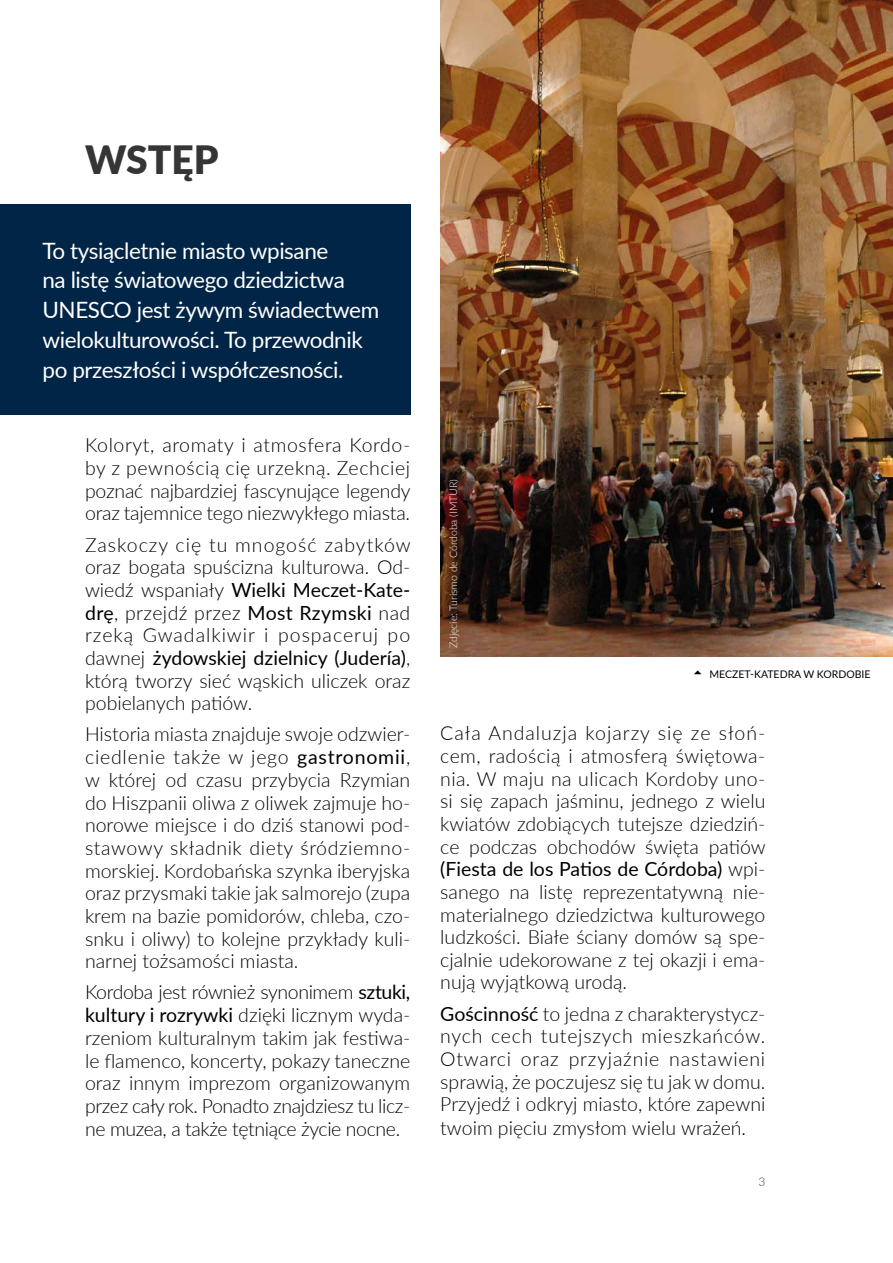
<style>
.page{position:relative;width:893px;height:1263px;background:#fff}
.page>*{position:absolute;margin:0;border:0;box-sizing:border-box;transform-origin:0 0}
.t1{font:900 39px "Lato";color:#363535}
.t2{font:22.5px/30px "Lato";letter-spacing:-.02em;color:#fff}
.t3{font:300 19.5px/22.6px "Lato";color:#000;text-align:justify}
.t4{font:300 12px "Lato";color:#363535}
.t5{font:300 10.5px "Lato";color:#fff}
.t6{font:10.5px "Lato";color:#000}
.s1{font-weight:400}
</style>
<div class="page">
<img style="left:440px;top:0;width:453px;height:657px">
<div style="left:0;top:204px;width:411px;height:211px;background:#002546"></div>
<h1 class="t1" style="left:85px;top:130px;width:135px">WSTĘP</h1>
<p class="t2" style="left:43px;top:234px;width:338px">To tysiącletnie miasto wpisane<br>na listę światowego dziedzictwa UNESCO jest żywym świadectwem wielokulturowości. To przewodnik po przeszłości i współczesności.</p>
<p class="t3" style="left:85px;top:433px;width:327px">Koloryt, aromaty i atmosfera Kordo&shy;by z pewnością cię urzekną. Zechciej poznać najbardziej fascynujące legendy oraz tajemnice tego niezwykłego miasta.</p>
<p class="t3" style="left:85px;top:532px;width:327px">Zaskoczy cię tu mnogość zabytków oraz bogata spuścizna kulturowa. Od&shy;wiedź wspaniały <span class="s1">Wielki Meczet-Kate&shy;drę</span>, przejdź przez <span class="s1">Most Rzymski</span> nad rzeką Gwadalkiwir i pospaceruj po dawnej <span class="s1">żydowskiej dzielnicy (Judería)</span>, którą tworzy sieć wąskich uliczek oraz pobielanych patiów.</p>
<p class="t3" style="left:85px;top:722px;width:327px">Historia miasta znajduje swoje odzwier&shy;ciedlenie także w jego <span class="s1">gastronomii</span>, w której od czasu przybycia Rzymian do Hiszpanii oliwa z oliwek zajmuje ho&shy;norowe miejsce i do dziś stanowi pod&shy;stawowy składnik diety śródziemno&shy;morskiej. Kordobańska szynka iberyjska oraz przysmaki takie jak salmorejo (zupa krem na bazie pomidorów, chleba, czo&shy;snku i oliwy) to kolejne przykłady kuli&shy;narnej tożsamości miasta.</p>
<p class="t3" style="left:85px;top:980px;width:327px">Kordoba jest również synonimem <span class="s1">sztuki, kultury i rozrywki</span> dzięki licznym wyda&shy;rzeniom kulturalnym takim jak festiwa&shy;le flamenco, koncerty, pokazy taneczne oraz innym imprezom organizowanym przez cały rok. Ponadto znajdziesz tu licz&shy;ne muzea, a także tętniące życie nocne.</p>
<p class="t5" style="left:446px;top:648px;width:171px;rotate:-90deg">Zdjęcie: Turismo de Córdoba (IMTUR)</p>
<p class="t6" style="left:710px;top:666px;width:163px">MECZET-KATEDRA W KORDOBIE</p>
<p class="t3" style="left:440px;top:721px;width:327px">Cała Andaluzja kojarzy się ze słoń&shy;cem, radością i atmosferą świętowa&shy;nia. W maju na ulicach Kordoby uno&shy;si się zapach jaśminu, jednego z wielu kwiatów zdobiących tutejsze dziedziń&shy;ce podczas obchodów święta patiów <span class="s1">(Fiesta de los Patios de Córdoba)</span> wpi&shy;sanego na listę reprezentatywną nie&shy;materialnego dziedzictwa kulturowego ludzkości. Białe ściany domów są spe&shy;cjalnie udekorowane z tej okazji i ema&shy;nują wyjątkową urodą.</p>
<p class="t3" style="left:440px;top:1001px;width:327px"><span class="s1">Gościnność</span> to jedna z charakterystycz&shy;nych cech tutejszych mieszkańców.<br>Otwarci oraz przyjaźnie nastawieni sprawią, że poczujesz się tu jak w domu.<br>Przyjedź i odkryj miasto, które zapewni twoim pięciu zmysłom wielu wrażeń.</p>
<p class="t4" style="left:758px;top:1173px;width:8px">3</p>
</div>
